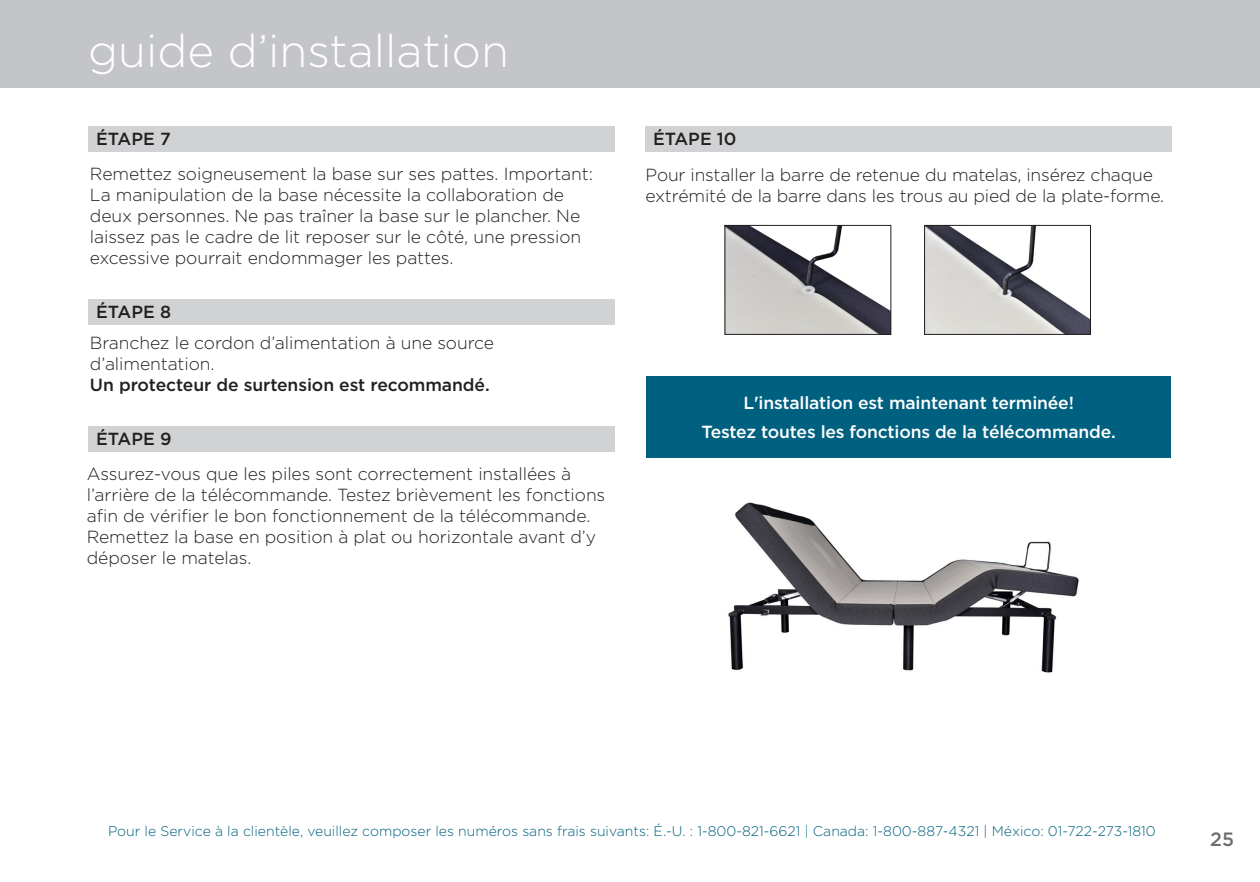
<style>
.page{position:relative;width:1260px;height:882px;background:#fff}
.page>*{position:absolute;margin:0;border:0;box-sizing:border-box;transform-origin:0 0}
.Section_Header{font:300 45.5px "Gotham";color:#fff}
.t1{font:500 19.25px "Gotham";color:#6c6d70}
.Body{font:300 17.5px/21px "Gotham";letter-spacing:-.005em;color:#231f20}
.t2{font:500 17.5px "Gotham";letter-spacing:-.01em;color:#fff}
.STEP_Box{font:500 17.5px "Gotham";color:#231f20}
.t3{font:300 14px "Gotham";color:#00607f}
.s1{font-weight:500}
</style>
<div class="page">
<div style="left:0;top:0;width:1260px;height:88px;background:#c4c5c9"></div>
<div style="left:88px;top:126px;width:526px;height:25px;background:#d1d2d4"></div>
<div style="left:88px;top:299px;width:526px;height:25px;background:#d1d2d4"></div>
<div style="left:88px;top:426px;width:526px;height:25px;background:#d1d2d4"></div>
<div style="left:647px;top:376px;width:524px;height:81px;background:#00607f"></div>
<div style="left:645px;top:126px;width:526px;height:25px;background:#d1d2d4"></div>
<img style="left:728px;top:502px;width:351px;height:171px">
<img style="left:726px;top:227px;width:163px;height:106px">
<div style="left:724px;top:225px;width:167px;height:110px;border:1px solid #231f20"></div>
<img style="left:926px;top:227px;width:163px;height:106px">
<div style="left:924px;top:225px;width:167px;height:110px;border:1px solid #231f20"></div>
<p class="Section_Header" style="left:88px;top:27px;width:422px">guide d’installation</p>
<p class="STEP_Box" style="left:96px;top:129px;width:76px">ÉTAPE 7</p>
<p class="Body" style="left:90px;top:163px;width:505px">Remettez soigneusement la base sur ses pattes. Important:<br>La manipulation de la base nécessite la collaboration de deux personnes. Ne pas traîner la base sur le plancher. Ne laissez pas le cadre de lit reposer sur le côté, une pression excessive pourrait endommager les pattes.</p>
<p class="STEP_Box" style="left:96px;top:302px;width:77px">ÉTAPE 8</p>
<p class="Body" style="left:90px;top:333px;width:406px">Branchez le cordon d’alimentation à une source d’alimentation.<br><span class="s1">Un protecteur de surtension est recommandé.</span></p>
<p class="STEP_Box" style="left:96px;top:429px;width:77px">ÉTAPE 9</p>
<p class="Body" style="left:87px;top:463px;width:520px">Assurez-vous que les piles sont correctement installées à l’arrière de la télécommande. Testez brièvement les fonctions afin de vérifier le bon fonctionnement de la télécommande.<br>Remettez la base en position à plat ou horizontale avant d’y déposer le matelas.</p>
<p class="STEP_Box" style="left:653px;top:129px;width:85px">ÉTAPE 10</p>
<p class="Body" style="left:646px;top:165px;width:520px">Pour installer la barre de retenue du matelas, insérez chaque extrémité de la barre dans les trous au pied de la plate-forme.</p>
<p class="t2" style="left:743px;top:393px;width:332px">L'installation est maintenant terminée!</p>
<p class="t2" style="left:702px;top:422px;width:416px">Testez toutes les fonctions de la télécommande.</p>
<p class="t3" style="left:108px;top:823px;width:1049px">Pour le Service à la clientèle, veuillez composer les numéros sans frais suivants: É.-U. : 1-800-821-6621 | Canada: 1-800-887-4321 | México: 01-722-273-1810</p>
<p class="t1" style="left:1210px;top:828px;width:25px">25</p>
</div>
